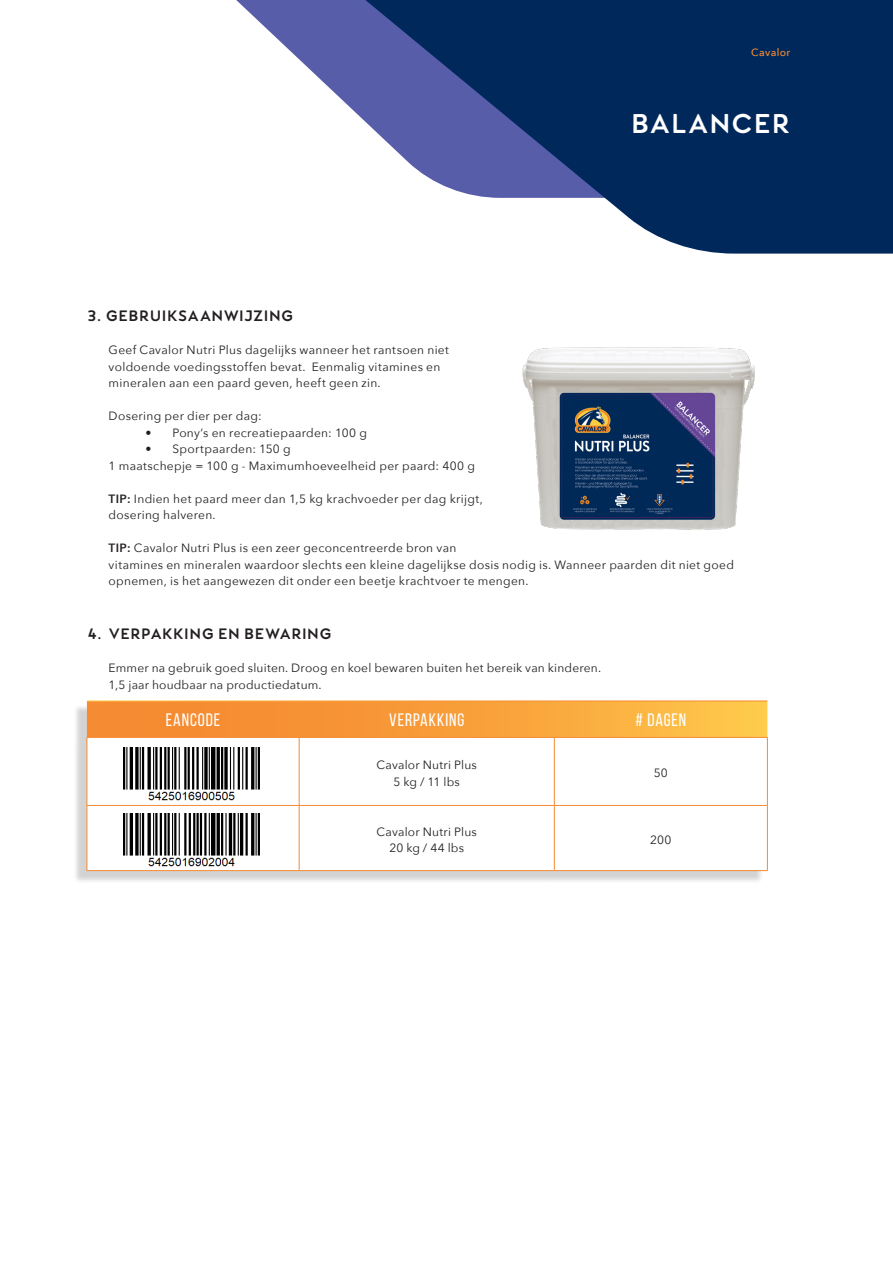
<style>
.page{position:relative;width:893px;height:1263px;background:#fff}
.page>*{position:absolute;margin:0;border:0;box-sizing:border-box;transform-origin:0 0}
.t1{font:27px "Buket Retro Basic";letter-spacing:.025em;color:#fff}
.t2{font:18px "Bebas Neue";letter-spacing:.05em;color:#fff}
.t3{font:15px "Buket Retro Basic";letter-spacing:.025em;color:#231f20}
.t4{font:12px/16.5px "Avenir Next";letter-spacing:.025em;color:#231f20}
.t5{font:500 10.5px "Avenir Next";letter-spacing:.03em;color:#f58b32}
.s1{font-weight:600}
</style>
<div class="page">
<svg style="left:236px;top:0;width:657px;height:254px;fill:#00285b"></svg>
<img style="left:522px;top:347px;width:233px;height:183px">
<div style="left:73px;top:704px;width:691px;height:180px;background:#231f20;opacity:.2"></div>
<svg style="left:87px;top:702px;width:680px;height:35px;background:#f8a03a"></svg>
<svg style="left:88px;top:738px;width:679px;height:132px"></svg>
<hr style="left:87px;top:737px;width:212px;height:1px;background:#f58b32">
<hr style="left:299px;top:737px;width:255px;height:1px;background:#f58b32">
<hr style="left:554px;top:737px;width:214px;height:1px;background:#f58b32">
<hr style="left:87px;top:738px;width:1px;height:67px;background:#f58b32">
<hr style="left:299px;top:738px;width:1px;height:67px;background:#f58b32">
<hr style="left:554px;top:738px;width:1px;height:67px;background:#f58b32">
<hr style="left:767px;top:738px;width:1px;height:67px;background:#f58b32">
<hr style="left:87px;top:805px;width:212px;height:1px;background:#f58b32">
<hr style="left:87px;top:806px;width:1px;height:64px;background:#f58b32">
<hr style="left:299px;top:805px;width:255px;height:1px;background:#f58b32">
<hr style="left:299px;top:806px;width:1px;height:64px;background:#f58b32">
<hr style="left:554px;top:805px;width:214px;height:1px;background:#f58b32">
<hr style="left:554px;top:806px;width:1px;height:64px;background:#f58b32">
<hr style="left:767px;top:806px;width:1px;height:64px;background:#f58b32">
<hr style="left:87px;top:870px;width:212px;height:1px;background:#f58b32">
<hr style="left:299px;top:870px;width:255px;height:1px;background:#f58b32">
<hr style="left:554px;top:870px;width:214px;height:1px;background:#f58b32">
<img style="left:123px;top:747px;width:136px;height:55px">
<img style="left:123px;top:814px;width:136px;height:55px">
<p class="t5" style="left:751px;top:43px;width:41px">Cavalor</p>
<p class="t1" style="left:631px;top:106px;width:161px">BALANCER</p>
<p class="t3" style="left:87px;top:306px;width:207px">3. GEBRUIKSAANWIJZING</p>
<p class="t4" style="left:109px;top:341px;width:342px">Geef Cavalor Nutri Plus dagelijks wanneer het rantsoen niet voldoende voedingsstoffen bevat. Eenmalig vitamines en mineralen aan een paard geven, heeft geen zin.</p>
<p class="t4" style="left:109px;top:407px;width:154px">Dosering per dier per dag:</p>
<p class="t4" style="left:145px;top:424px;width:223px">• Pony’s en recreatiepaarden: 100 g</p>
<p class="t4" style="left:145px;top:440px;width:147px">• Sportpaarden: 150 g</p>
<p class="t4" style="left:109px;top:457px;width:368px">1 maatschepje = 100 g - Maximumhoeveelheid per paard: 400 g</p>
<p class="t4" style="left:109px;top:490px;width:376px"><span class="s1">TIP:</span> Indien het paard meer dan 1,5 kg krachvoeder per dag krijgt, dosering halveren.</p>
<p class="t4" style="left:109px;top:539px;width:627px"><span class="s1">TIP:</span> Cavalor Nutri Plus is een zeer geconcentreerde bron van<br>vitamines en mineralen waardoor slechts een kleine dagelijkse dosis nodig is. Wanneer paarden dit niet goed opnemen, is het aangewezen dit onder een beetje krachtvoer te mengen.</p>
<p class="t3" style="left:87px;top:624px;width:246px">4. VERPAKKING EN BEWARING</p>
<p class="t4" style="left:109px;top:659px;width:494px">Emmer na gebruik goed sluiten. Droog en koel bewaren buiten het bereik van kinderen.</p>
<p class="t4" style="left:109px;top:676px;width:214px">1,5 jaar houdbaar na productiedatum.</p>
<p class="t2" style="left:166px;top:710px;width:56px">EANCODE</p>
<p class="t2" style="left:389px;top:710px;width:77px">VERPAKKING</p>
<p class="t2" style="left:635px;top:710px;width:52px"># DAGEN</p>
<p class="t4" style="left:377px;top:756px;width:102px">Cavalor Nutri Plus</p>
<p class="t4" style="left:394px;top:773px;width:68px">5 kg / 11 lbs</p>
<p class="t4" style="left:654px;top:764px;width:15px">50</p>
<p class="t4" style="left:377px;top:823px;width:102px">Cavalor Nutri Plus</p>
<p class="t4" style="left:389px;top:839px;width:76px">20 kg / 44 lbs</p>
<p class="t4" style="left:650px;top:831px;width:23px">200</p>
</div>
